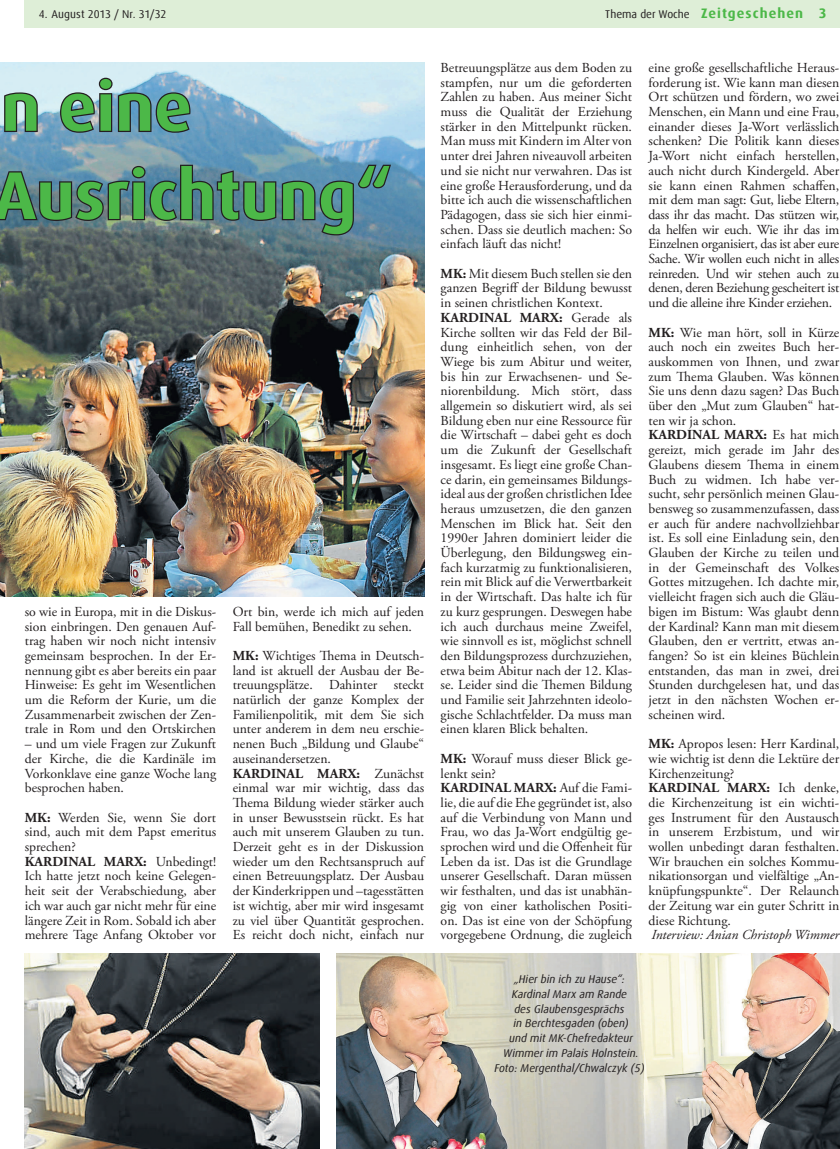
<style>
.page{position:relative;width:840px;height:1149px;background:#fff}
.page>*{position:absolute;margin:0;border:0;box-sizing:border-box;transform-origin:0 0}
.Head_4sp{font:700 67.5px "Dax Offc Pro";color:#4cb848}
.Fliesstext_ohne_Einz{font:13.75px/14.8px "Adobe Garamond Pro";color:#231f20;text-align:justify}
.Fliesstext_ohne_Einz-2{font:italic 13.75px "Adobe Garamond Pro";color:#231f20}
.t1{font:700 13.75px "Dax Offc Pro";color:#4cb848}
.Bildtext_Dax_kursiv{font:italic 11.25px/14.8px "Dax Offc Pro";color:#231f20;text-align:center}
.t2{font:11.25px "Dax Offc Pro";color:#231f20}
.s1{font-weight:700;font-size:13.75px;color:#4cb848}
.s2{font-weight:700}
</style>
<div class="page">
<div style="left:25px;top:0;width:815px;height:28px;background:#deeed7"></div>
<img style="left:0;top:63px;width:424px;height:533px">
<svg style="left:0;top:91px;width:39px;height:43px;background:#92a6af"></svg>
<svg style="left:58px;top:76px;width:134px;height:58px;background:#7696ab"></svg>
<svg style="left:0;top:163px;width:392px;height:74px;background:#567585"></svg>
<img style="left:25px;top:953px;width:294px;height:194px">
<img style="left:337px;top:953px;width:503px;height:194px">
<p class="t2" style="left:39px;top:7px;width:129px">4. August 2013 / Nr. 31/32</p>
<p class="t2" style="left:605px;top:7px;width:199px">Thema der Woche <span class="s1">Zeitgeschehen</span></p>
<p class="t1" style="left:819px;top:4px;width:9px">3</p>
<p class="Head_4sp" style="left:1px;top:64px;width:192px">n eine</p>
<p class="Head_4sp" style="left:-6px;top:152px;width:399px">Ausrichtung“</p>
<p class="Fliesstext_ohne_Einz" style="left:25px;top:604px;width:193px">so wie in Europa, mit in die Diskus&shy;sion einbringen. Den genauen Auf&shy;trag haben wir noch nicht intensiv gemeinsam besprochen. In der Er&shy;nennung gibt es aber bereits ein paar Hinweise: Es geht im Wesentlichen um die Reform der Kurie, um die Zusammenarbeit zwischen der Zen&shy;trale in Rom und den Ortskirchen</p>
<p class="Fliesstext_ohne_Einz" style="left:25px;top:736px;width:193px">– und um viele Fragen zur Zukunft der Kirche, die die Kardinäle im Vorkonklave eine ganze Woche lang besprochen haben.</p>
<p class="Fliesstext_ohne_Einz" style="left:25px;top:810px;width:193px"><span class="s2">MK:</span> Werden Sie, wenn Sie dort sind, auch mit dem Papst emeritus sprechen?</p>
<p class="Fliesstext_ohne_Einz" style="left:25px;top:854px;width:193px"><span class="s2">KARDINAL MARX:</span> Unbedingt!<br>Ich hatte jetzt noch keine Gelegen&shy;heit seit der Verabschiedung, aber ich war auch gar nicht mehr für eine längere Zeit in Rom. Sobald ich aber mehrere Tage Anfang Oktober vor</p>
<p class="Fliesstext_ohne_Einz" style="left:233px;top:604px;width:193px">Ort bin, werde ich mich auf jeden<br>Fall bemühen, Benedikt zu sehen.</p>
<p class="Fliesstext_ohne_Einz" style="left:233px;top:648px;width:193px"><span class="s2">MK:</span> Wichtiges Thema in Deutsch&shy;land ist aktuell der Ausbau der Be&shy;treuungsplätze. Dahinter steckt natürlich der ganze Komplex der Familienpolitik, mit dem Sie sich unter anderem in dem neu erschie&shy;nenen Buch „Bildung und Glaube“ auseinandersetzen.</p>
<p class="Fliesstext_ohne_Einz" style="left:233px;top:766px;width:193px"><span class="s2">KARDINAL MARX:</span> Zunächst einmal war mir wichtig, dass das Thema Bildung wieder stärker auch in unser Bewusstsein rückt. Es hat auch mit unserem Glauben zu tun.<br>Derzeit geht es in der Diskussion wieder um den Rechtsanspruch auf einen Betreuungsplatz. Der Ausbau der Kinderkrippen und –tagesstätten ist wichtig, aber mir wird insgesamt zu viel über Quantität gesprochen.<br>Es reicht doch nicht, einfach nur</p>
<p class="Fliesstext_ohne_Einz" style="left:441px;top:61px;width:193px">Betreuungsplätze aus dem Boden zu stampfen, nur um die geforderten Zahlen zu haben. Aus meiner Sicht muss die Qualität der Erziehung stärker in den Mittelpunkt rücken.<br>Man muss mit Kindern im Alter von unter drei Jahren niveauvoll arbeiten und sie nicht nur verwahren. Das ist eine große Herausforderung, und da bitte ich auch die wissenschaftlichen Pädagogen, dass sie sich hier einmi&shy;schen. Dass sie deutlich machen: So einfach läuft das nicht!</p>
<p class="Fliesstext_ohne_Einz" style="left:441px;top:266px;width:193px"><span class="s2">MK:</span> Mit diesem Buch stellen sie den ganzen Begriff der Bildung bewusst in seinen christlichen Kontext.</p>
<p class="Fliesstext_ohne_Einz" style="left:441px;top:310px;width:193px"><span class="s2">KARDINAL MARX:</span> Gerade als Kirche sollten wir das Feld der Bil&shy;dung einheitlich sehen, von der Wiege bis zum Abitur und weiter, bis hin zur Erwachsenen- und Se&shy;niorenbildung. Mich stört, dass allgemein so diskutiert wird, als sei Bildung eben nur eine Ressource für die Wirtschaft – dabei geht es doch um die Zukunft der Gesellschaft insgesamt. Es liegt eine große Chan&shy;ce darin, ein gemeinsames Bildungs&shy;ideal aus der großen christlichen Idee heraus umzusetzen, die den ganzen Menschen im Blick hat. Seit den 1990er Jahren dominiert leider die Überlegung, den Bildungsweg ein&shy;fach kurzatmig zu funktionalisieren, rein mit Blick auf die Verwertbarkeit in der Wirtschaft. Das halte ich für zu kurz gesprungen. Deswegen habe ich auch durchaus meine Zweifel, wie sinnvoll es ist, möglichst schnell den Bildungsprozess durchzuziehen, etwa beim Abitur nach der 12. Klas&shy;se. Leider sind die Themen Bildung und Familie seit Jahrzehnten ideolo&shy;gische Schlachtfelder. Da muss man einen klaren Blick behalten.</p>
<p class="Fliesstext_ohne_Einz" style="left:441px;top:751px;width:193px"><span class="s2">MK:</span> Worauf muss dieser Blick ge&shy;lenkt sein?</p>
<p class="Fliesstext_ohne_Einz" style="left:441px;top:780px;width:193px"><span class="s2">KARDINAL MARX:</span> Auf die Fami&shy;lie, die auf die Ehe gegründet ist, also auf die Verbindung von Mann und Frau, wo das Ja-Wort endgültig ge&shy;sprochen wird und die Offenheit für Leben da ist. Das ist die Grundlage unserer Gesellschaft. Daran müssen wir festhalten, und das ist unabhän&shy;gig von einer katholischen Positi&shy;on. Das ist eine von der Schöpfung vorgegebene Ordnung, die zugleich</p>
<p class="Fliesstext_ohne_Einz" style="left:648px;top:61px;width:192px">eine große gesellschaftliche Heraus&shy;forderung ist. Wie kann man diesen Ort schützen und fördern, wo zwei Menschen, ein Mann und eine Frau, einander dieses Ja-Wort verlässlich schenken? Die Politik kann dieses Ja-Wort nicht einfach herstellen, auch nicht durch Kindergeld. Aber sie kann einen Rahmen schaffen, mit dem man sagt: Gut, liebe Eltern, dass ihr das macht. Das stützen wir, da helfen wir euch. Wie ihr das im Einzelnen organisiert, das ist aber eure Sache. Wir wollen euch nicht in alles reinreden. Und wir stehen auch zu denen, deren Beziehung gescheitert ist und die alleine ihre Kinder erziehen.</p>
<p class="Fliesstext_ohne_Einz" style="left:648px;top:325px;width:192px"><span class="s2">MK:</span> Wie man hört, soll in Kürze auch noch ein zweites Buch her&shy;auskommen von Ihnen, und zwar zum Thema Glauben. Was können Sie uns denn dazu sagen? Das Buch über den „Mut zum Glauben“ hat&shy;ten wir ja schon.</p>
<p class="Fliesstext_ohne_Einz" style="left:648px;top:428px;width:192px"><span class="s2">KARDINAL MARX:</span> Es hat mich gereizt, mich gerade im Jahr des Glaubens diesem Thema in einem Buch zu widmen. Ich habe ver&shy;sucht, sehr persönlich meinen Glau&shy;bensweg so zusammenzufassen, dass er auch für andere nachvollziehbar ist. Es soll eine Einladung sein, den Glauben der Kirche zu teilen und in der Gemeinschaft des Volkes Gottes mitzugehen. Ich dachte mir, vielleicht fragen sich auch die Gläu&shy;bigen im Bistum: Was glaubt denn der Kardinal? Kann man mit diesem Glauben, den er vertritt, etwas an&shy;fangen? So ist ein kleines Büchlein entstanden, das man in zwei, drei Stunden durchgelesen hat, und das jetzt in den nächsten Wochen er&shy;scheinen wird.</p>
<p class="Fliesstext_ohne_Einz" style="left:648px;top:736px;width:192px"><span class="s2">MK:</span> Apropos lesen: Herr Kardinal, wie wichtig ist denn die Lektüre der Kirchenzeitung?</p>
<p class="Fliesstext_ohne_Einz" style="left:648px;top:780px;width:192px"><span class="s2">KARDINAL MARX:</span> Ich denke, die Kirchenzeitung ist ein wichti&shy;ges Instrument für den Austausch in unserem Erzbistum, und wir wollen unbedingt daran festhalten.<br>Wir brauchen ein solches Kommu&shy;nikationsorgan und vielfältige „An&shy;knüpfungspunkte“. Der Relaunch der Zeitung war ein guter Schritt in diese Richtung.</p>
<p class="Fliesstext_ohne_Einz-2" style="left:651px;top:926px;width:189px">Interview: Anian Christoph Wimmer</p>
<p class="Bildtext_Dax_kursiv" style="left:503px;top:971px;width:137px">„Hier bin ich zu Hause“:<br>Kardinal Marx am Rande<br>des Glaubensgesprächs<br>in Berchtesgaden (oben) und mit MK-Chefredakteur<br>Wimmer im Palais Holnstein.</p>
<p class="Bildtext_Dax_kursiv" style="left:494px;top:1059px;width:152px">Foto: Mergenthal/Chwalczyk (5)</p>
</div>
